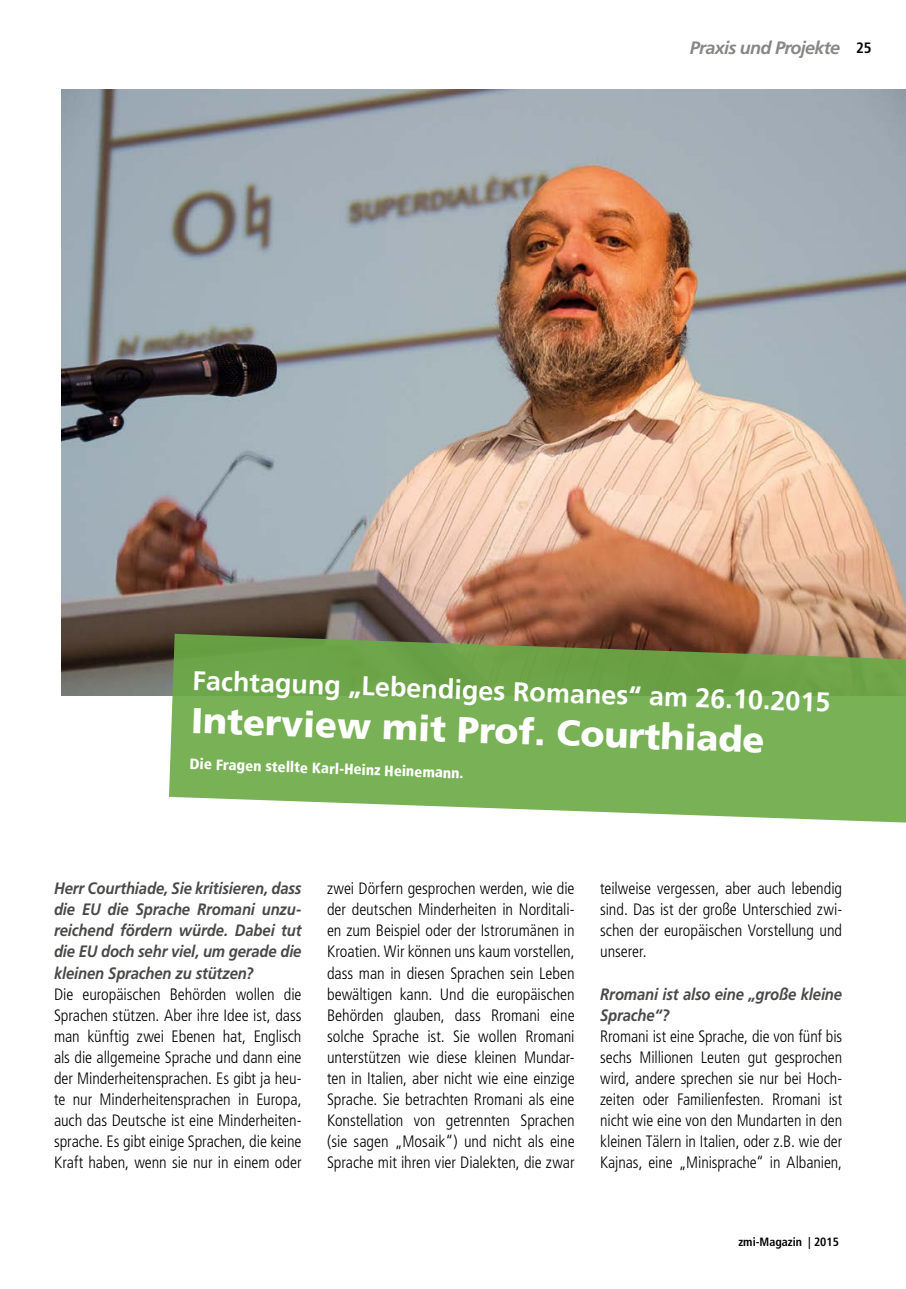
<style>
.page{position:relative;width:906px;height:1289px;background:#fff}
.page>*{position:absolute;margin:0;border:0;box-sizing:border-box;transform-origin:0 0}
.t1{font:900 36px "Frutiger";color:#fff}
.t2{font:700 27px "Frutiger";color:#fff}
.t3{font:italic 700 18px "Frutiger";letter-spacing:-.04em;color:#878786}
.t4{font:300 condensed 16.5px/21px "Frutiger";letter-spacing:-.005em;color:#000;text-align:justify}
.t5{font:italic 700 16.5px/21px "Frutiger";letter-spacing:-.01em;color:#494948;text-align:justify;scale:.9 1}
.t6{font:900 condensed 15px "Frutiger";color:#fff}
.t7{font:700 condensed 15px "Frutiger";color:#000}
.t8{font:700 condensed 12px "Frutiger";color:#000}
</style>
<div class="page">
<img style="left:62px;top:89px;width:844px;height:606px">
<svg style="left:169px;top:633px;width:737px;height:190px;fill:#78b156"></svg>
<p class="t3" style="left:690px;top:37px;width:152px">Praxis und Projekte</p>
<p class="t7" style="left:856px;top:39px;width:17px">25</p>
<h2 class="t2" style="left:193px;top:664px;width:640px;rotate:2deg">Fachtagung „Lebendiges Romanes“ am 26.10.2015</h2>
<h1 class="t1" style="left:192px;top:698px;width:575px;rotate:2deg">Interview mit Prof. Courthiade</h1>
<p class="t6" style="left:190px;top:754px;width:276px;rotate:2deg">Die Fragen stellte Karl-Heinz Heinemann.</p>
<p class="t5" style="left:54px;top:878px;width:276px">Herr Courthiade, Sie kritisieren, dass die EU die Sprache Rromani unzu&shy;reichend fördern würde. Dabei tut die EU doch sehr viel, um gerade die kleinen Sprachen zu stützen?</p>
<p class="t4" style="left:54px;top:983px;width:249px">Die europäischen Behörden wollen die Sprachen stützen. Aber ihre Idee ist, dass man künftig zwei Ebenen hat, Englisch als die allgemeine Sprache und dann eine der Minderheitensprachen. Es gibt ja heu&shy;te nur Minderheitensprachen in Europa, auch das Deutsche ist eine Minderheiten&shy;sprache. Es gibt einige Sprachen, die keine Kraft haben, wenn sie nur in einem oder</p>
<p class="t4" style="left:327px;top:878px;width:249px">zwei Dörfern gesprochen werden, wie die der deutschen Minderheiten in Norditali&shy;en zum Beispiel oder der Istrorumänen in Kroatien. Wir können uns kaum vorstellen, dass man in diesen Sprachen sein Leben bewältigen kann. Und die europäischen Behörden glauben, dass Rromani eine solche Sprache ist. Sie wollen Rromani unterstützen wie diese kleinen Mundar&shy;ten in Italien, aber nicht wie eine einzige Sprache. Sie betrachten Rromani als eine Konstellation von getrennten Sprachen (sie sagen „Mosaik“) und nicht als eine Sprache mit ihren vier Dialekten, die zwar</p>
<p class="t4" style="left:600px;top:878px;width:243px">teilweise vergessen, aber auch lebendig sind. Das ist der große Unterschied zwi&shy;schen der europäischen Vorstellung und unserer.</p>
<p class="t5" style="left:600px;top:983px;width:270px">Rromani ist also eine „große kleine<br>Sprache“?</p>
<p class="t4" style="left:600px;top:1025px;width:243px">Rromani ist eine Sprache, die von fünf bis sechs Millionen Leuten gut gesprochen wird, andere sprechen sie nur bei Hoch&shy;zeiten oder Familienfesten. Rromani ist nicht wie eine von den Mundarten in den kleinen Tälern in Italien, oder z.B. wie der Kajnas, eine „Minisprache“ in Albanien,</p>
<p class="t8" style="left:738px;top:1234px;width:102px">zmi-Magazin | 2015</p>
</div>
